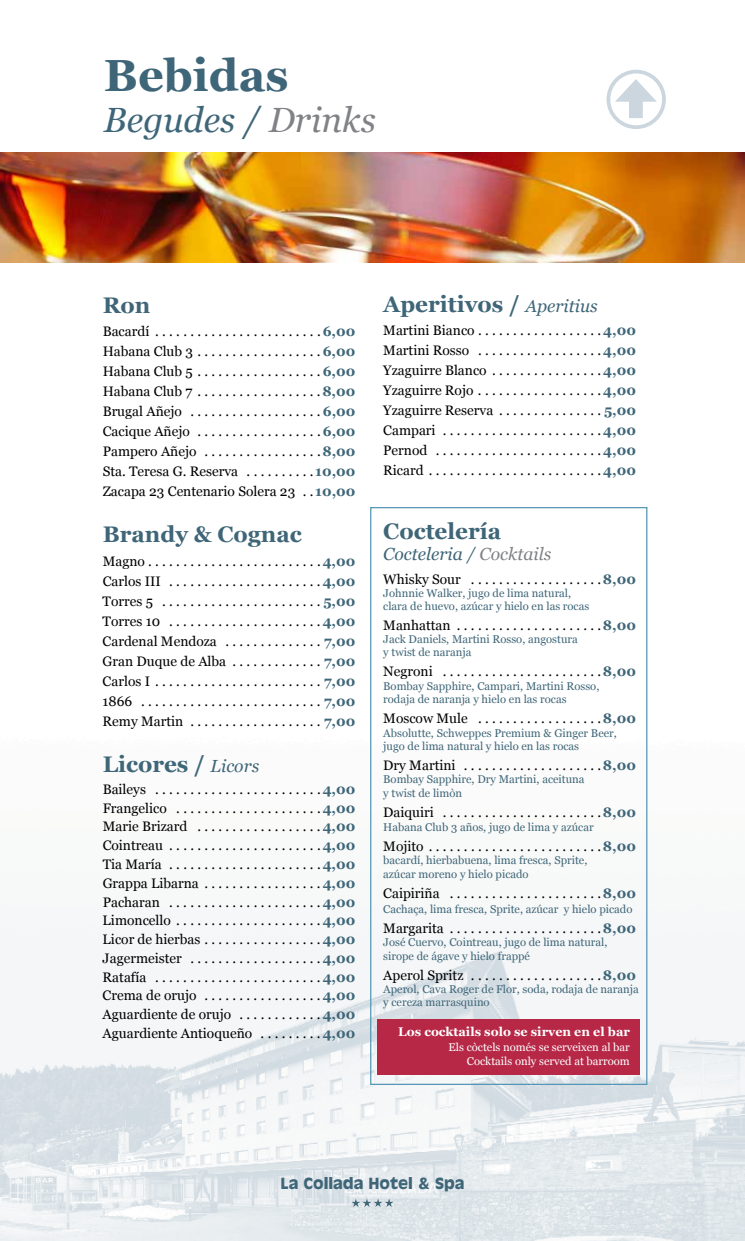
<style>
.page{position:relative;width:745px;height:1241px;background:#fff}
.page>*{position:absolute;margin:0;border:0;box-sizing:border-box;transform-origin:0 0}
.t1{font:700 45px "Georgia";color:#3f6678}
.t2{font:italic 35px "Georgia";color:#3f6678}
.t3{font:700 22.5px "Georgia";color:#3f6678}
.t4{font:italic 17.5px "Georgia";color:#3f6678}
.t5{font:700 15px "Antique Olive";color:#3f6678}
.t6{font:13.75px/20px "Georgia";color:#000;text-align:justify}
.t7{font:700 12.5px "Georgia";color:#fff}
.t8{font:11.25px/13.8px "Georgia";color:#3f6678}
.t9{font:11.25px/13.8px "Georgia";color:#fff;text-align:right}
.s1{color:#808285}
.s2{font-weight:700;color:#3f6678}
.s3{font-weight:400;font-style:italic;font-size:17.5px}
</style>
<div class="page">
<img style="left:0;top:507px;width:744px;height:733px">
<img style="left:0;top:153px;width:744px;height:110px">
<svg style="left:351px;top:1198px;width:42px;height:8px"></svg>
<div style="left:606px;top:70px;width:59px;height:59px;border:4px solid #cbd6de;border-radius:50%"></div>
<div style="left:628px;top:93px;width:14px;height:25px;background:#cbd6de"></div>
<svg style="left:614px;top:79px;width:42px;height:23px"></svg>
<div style="left:377px;top:1018px;width:263px;height:56px;background:#b72847"></div>
<div style="left:370px;top:507px;width:277px;height:577px;border:1px solid #5496b4"></div>
<h1 class="t1" style="left:104px;top:42px;width:186px">Bebidas</h1>
<h2 class="t2" style="left:104px;top:94px;width:273px">Begudes / <span class="s1">Drinks</span></h2>
<h3 class="t3" style="left:103px;top:288px;width:49px">Ron</h3>
<p class="t6" style="left:103px;top:321px;width:254px">Bacardí . . . . . . . . . . . . . . . . . . . . . . . <span class="s2">6,00<br></span>Habana Club 3 . . . . . . . . . . . . . . . . . <span class="s2">6,00<br></span>Habana Club 5 . . . . . . . . . . . . . . . . . <span class="s2">6,00<br></span>Habana Club 7 . . . . . . . . . . . . . . . . . <span class="s2">8,00<br></span>Brugal Añejo . . . . . . . . . . . . . . . . . . <span class="s2">6,00<br></span>Cacique Añejo . . . . . . . . . . . . . . . . . <span class="s2">6,00<br></span>Pampero Añejo . . . . . . . . . . . . . . . . <span class="s2">8,00<br></span>Sta. Teresa G. Reserva . . . . . . . . . <span class="s2">10,00<br></span>Zacapa 23 Centenario Solera 23 . <span class="s2">10,00</span></p>
<h3 class="t3" style="left:103px;top:517px;width:200px">Brandy &amp; Cognac</h3>
<p class="t6" style="left:103px;top:550px;width:254px">Magno . . . . . . . . . . . . . . . . . . . . . . . . <span class="s2">4,00<br></span>Carlos III . . . . . . . . . . . . . . . . . . . . . <span class="s2">4,00<br></span>Torres 5 . . . . . . . . . . . . . . . . . . . . . . <span class="s2">5,00<br></span>Torres 10 . . . . . . . . . . . . . . . . . . . . . <span class="s2">4,00<br></span>Cardenal Mendoza . . . . . . . . . . . . . . <span class="s2">7,00<br></span>Gran Duque de Alba . . . . . . . . . . . . . <span class="s2">7,00<br></span>Carlos I . . . . . . . . . . . . . . . . . . . . . . . . <span class="s2">7,00<br></span>1866 . . . . . . . . . . . . . . . . . . . . . . . . . . <span class="s2">7,00<br></span>Remy Martin . . . . . . . . . . . . . . . . . . . <span class="s2">7,00</span></p>
<h3 class="t3" style="left:103px;top:746px;width:158px">Licores / <span class="s3">Licors</span></h3>
<p class="t6" style="left:103px;top:779px;width:254px;line-height:18.8px">Baileys . . . . . . . . . . . . . . . . . . . . . . . <span class="s2">4,00<br></span>Frangelico . . . . . . . . . . . . . . . . . . . . <span class="s2">4,00<br></span>Marie Brizard . . . . . . . . . . . . . . . . . <span class="s2">4,00<br></span>Cointreau . . . . . . . . . . . . . . . . . . . . . <span class="s2">4,00<br></span>Tia María . . . . . . . . . . . . . . . . . . . . . <span class="s2">4,00<br></span>Grappa Libarna . . . . . . . . . . . . . . . . <span class="s2">4,00<br></span>Pacharan . . . . . . . . . . . . . . . . . . . . . <span class="s2">4,00<br></span>Limoncello . . . . . . . . . . . . . . . . . . . . <span class="s2">4,00<br></span>Licor de hierbas . . . . . . . . . . . . . . . . <span class="s2">4,00<br></span>Jagermeister . . . . . . . . . . . . . . . . . . <span class="s2">4,00<br></span>Ratafía . . . . . . . . . . . . . . . . . . . . . . . <span class="s2">4,00<br></span>Crema de orujo . . . . . . . . . . . . . . . . <span class="s2">4,00<br></span>Aguardiente de orujo . . . . . . . . . . . <span class="s2">4,00<br></span>Aguardiente Antioqueño . . . . . . . . <span class="s2">4,00</span></p>
<h3 class="t3" style="left:383px;top:287px;width:216px">Aperitivos / <span class="s3">Aperitius</span></h3>
<p class="t6" style="left:383px;top:320px;width:254px">Martini Bianco . . . . . . . . . . . . . . . . . <span class="s2">4,00<br></span>Martini Rosso . . . . . . . . . . . . . . . . . <span class="s2">4,00<br></span>Yzaguirre Blanco . . . . . . . . . . . . . . . <span class="s2">4,00<br></span>Yzaguirre Rojo . . . . . . . . . . . . . . . . . <span class="s2">4,00<br></span>Yzaguirre Reserva . . . . . . . . . . . . . . <span class="s2">5,00<br></span>Campari . . . . . . . . . . . . . . . . . . . . . . <span class="s2">4,00<br></span>Pernod . . . . . . . . . . . . . . . . . . . . . . . <span class="s2">4,00<br></span>Ricard . . . . . . . . . . . . . . . . . . . . . . . . <span class="s2">4,00</span></p>
<h3 class="t3" style="left:383px;top:514px;width:119px">Coctelería</h3>
<p class="t4" style="left:383px;top:541px;width:169px">Cocteleria / <span class="s1">Cocktails</span></p>
<p class="t6" style="left:383px;top:568px;width:254px">Whisky Sour . . . . . . . . . . . . . . . . . . <span class="s2">8,00</span></p>
<p class="t8" style="left:383px;top:586px;width:207px;line-height:13.1px">Johnnie Walker, jugo de lima natural, clara de huevo, azúcar y hielo en las rocas</p>
<p class="t6" style="left:383px;top:614px;width:254px">Manhattan . . . . . . . . . . . . . . . . . . . . <span class="s2">8,00</span></p>
<p class="t8" style="left:383px;top:632px;width:196px;line-height:13.1px">Jack Daniels, Martini Rosso, angostura y twist de naranja</p>
<p class="t6" style="left:383px;top:661px;width:254px">Negroni . . . . . . . . . . . . . . . . . . . . . . <span class="s2">8,00</span></p>
<p class="t8" style="left:383px;top:678px;width:217px">Bombay Sapphire, Campari, Martini Rosso, rodaja de naranja y hielo en las rocas</p>
<p class="t6" style="left:383px;top:708px;width:254px">Moscow Mule . . . . . . . . . . . . . . . . . <span class="s2">8,00</span></p>
<p class="t8" style="left:383px;top:725px;width:235px">Absolutte, Schweppes Premium &amp; Ginger Beer, jugo de lima natural y hielo en las rocas</p>
<p class="t6" style="left:383px;top:754px;width:254px">Dry Martini . . . . . . . . . . . . . . . . . . . <span class="s2">8,00</span></p>
<p class="t8" style="left:383px;top:772px;width:203px">Bombay Sapphire, Dry Martini, aceituna y twist de limòn</p>
<p class="t6" style="left:383px;top:801px;width:254px">Daiquiri . . . . . . . . . . . . . . . . . . . . . . <span class="s2">8,00</span></p>
<p class="t8" style="left:383px;top:819px;width:212px">Habana Club 3 años, jugo de lima y azúcar</p>
<p class="t6" style="left:383px;top:835px;width:254px">Mojito . . . . . . . . . . . . . . . . . . . . . . . . <span class="s2">8,00</span></p>
<p class="t8" style="left:383px;top:852px;width:205px">bacardí, hierbabuena, lima fresca, Sprite, azúcar moreno y hielo picado</p>
<p class="t6" style="left:383px;top:882px;width:254px">Caipiriña . . . . . . . . . . . . . . . . . . . . . <span class="s2">8,00</span></p>
<p class="t8" style="left:383px;top:901px;width:250px">Cachaça, lima fresca, Sprite, azúcar y hielo picado</p>
<p class="t6" style="left:383px;top:917px;width:254px">Margarita . . . . . . . . . . . . . . . . . . . . . <span class="s2">8,00</span></p>
<p class="t8" style="left:383px;top:934px;width:225px">José Cuervo, Cointreau, jugo de lima natural, sirope de ágave y hielo frappé</p>
<p class="t6" style="left:383px;top:964px;width:254px">Aperol Spritz . . . . . . . . . . . . . . . . . . <span class="s2">8,00</span></p>
<p class="t8" style="left:383px;top:981px;width:257px;line-height:13.1px">Aperol, Cava Roger de Flor, soda, rodaja de naranja y cereza marrasquino</p>
<p class="t7" style="left:398px;top:1021px;width:233px">Los cocktails solo se sirven en el bar</p>
<p class="t9" style="left:448px;top:1039px;width:183px">Els còctels només se serveixen al bar<br>Cocktails only served at barroom</p>
<p class="t5" style="left:280px;top:1172px;width:186px">La Collada Hotel &amp; Spa</p>
</div>
